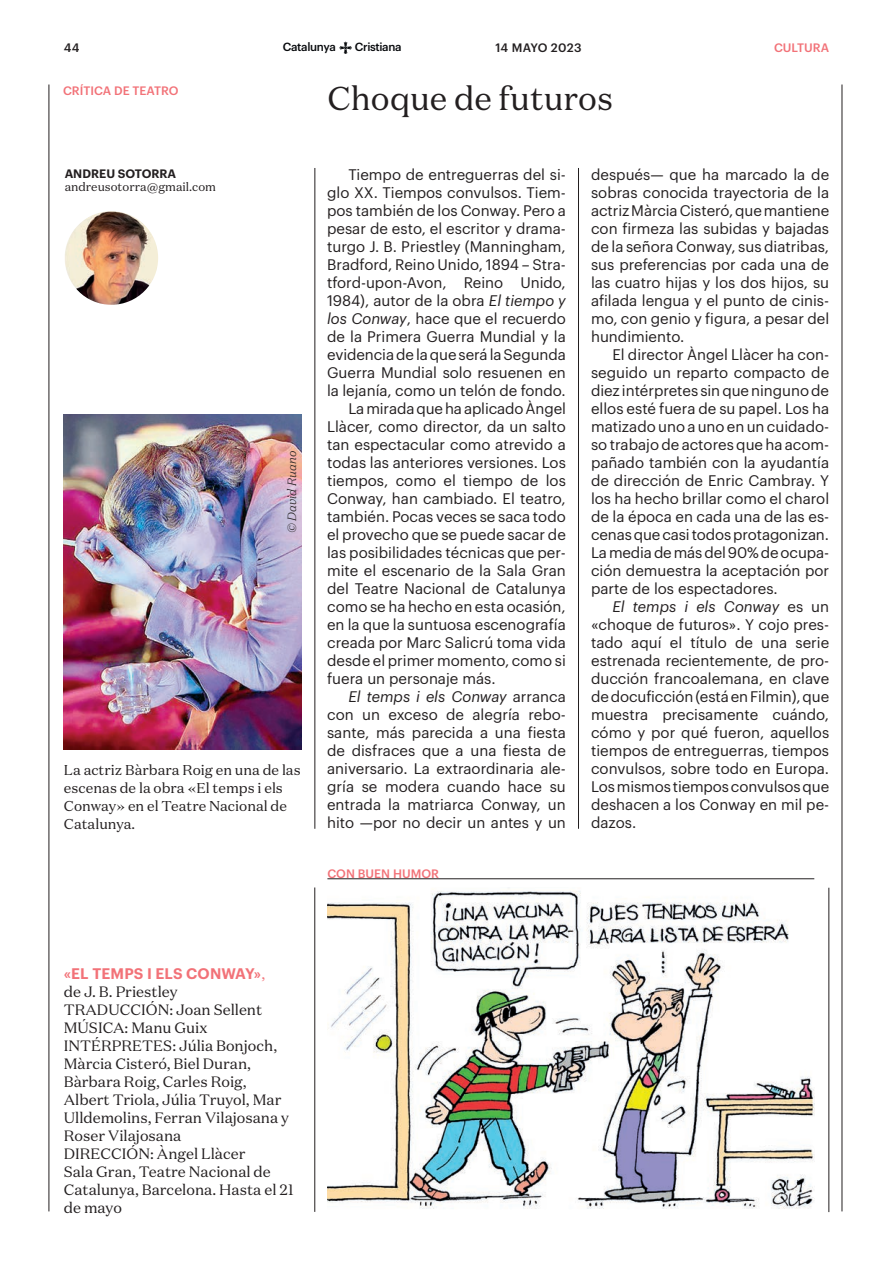
<style>
.page{position:relative;width:893px;height:1263px;background:#fff}
.page>*{position:absolute;margin:0;border:0;box-sizing:border-box;transform-origin:0 0}
.t1{font:33px "Domaine Text";color:#231f20}
.t2{font:15px/18px "Graphik";color:#231f20;text-align:justify}
.t3{font:15px/18px "Domaine Text";color:#231f20}
.t4{font:italic 15px "Graphik";color:#231f20}
.t5{font:600 15px "Graphik";letter-spacing:.01em;color:#f27278}
.t6{font:14.25px/18px "Domaine Text";color:#231f20}
.t7{font:500 12px "Graphik";color:#f27278}
.t8{font:12px "Domaine Text";color:#231f20}
.t9{font:600 12px "Graphik";color:#231f20}
.t10{font:500 12px "Graphik";letter-spacing:.02em;color:#231f20}
.t11{font:italic 300 12px "Domaine Text";color:#231f20}
.t12{font:500 11.55px "Graphik";letter-spacing:-.03em;color:#07090c}
.s1{font-style:italic}
.s2{font-style:normal}
.s3{font-family:"Domaine Text";font-weight:400}
</style>
<div class="page">
<svg style="left:339px;top:42px;width:13px;height:12px"></svg>
<hr style="left:49px;top:85px;width:1px;height:1126px;background:#231f20">
<hr style="left:842px;top:85px;width:1px;height:1126px;background:#231f20">
<hr style="left:829px;top:888px;width:1px;height:324px;background:#231f20">
<hr style="left:327px;top:878px;width:487px;height:1px;background:#231f20">
<hr style="left:315px;top:887px;width:1px;height:325px;background:#231f20">
<img style="left:327px;top:891px;width:487px;height:318px">
<hr style="left:578px;top:168px;width:1px;height:661px;background:#231f20">
<hr style="left:315px;top:168px;width:1px;height:661px;background:#231f20">
<img style="left:64px;top:414px;width:238px;height:335px">
<img style="left:65px;top:211px;width:93px;height:94px;border-radius:47px">
<p class="t10" style="left:64px;top:38px;width:17px">44</p>
<p class="t12" style="left:283px;top:38px;width:54px">Catalunya</p>
<p class="t12" style="left:355px;top:38px;width:48px">Cristiana</p>
<p class="t10" style="left:495px;top:38px;width:87px">14 MAYO 2023</p>
<p class="t7" style="left:63px;top:81px;width:117px">CRÍTICA DE TEATRO</p>
<h1 class="t1" style="left:327px;top:78px;width:287px">Choque de futuros</h1>
<p class="t7" style="left:774px;top:39px;width:57px">CULTURA</p>
<p class="t9" style="left:65px;top:164px;width:113px">ANDREU SOTORRA</p>
<p class="t8" style="left:65px;top:180px;width:153px">andreusotorra@gmail.com</p>
<p class="t11" style="left:284px;top:533px;width:84px;rotate:-90deg">© David Ruano</p>
<p class="t6" style="left:64px;top:760px;width:238px">La actriz Bàrbara Roig en una de las escenas de la obra «El temps i els<br>Conway» en el Teatre Nacional de<br>Catalunya.</p>
<p class="t2" style="left:348px;top:165px;width:219px">Tiempo de entreguerras del si-</p>
<p class="t2" style="left:327px;top:183px;width:240px">glo XX. Tiempos convulsos. Tiem-</p>
<p class="t2" style="left:327px;top:201px;width:240px">pos también de los Conway. Pero a</p>
<p class="t2" style="left:327px;top:219px;width:240px">pesar de esto, el escritor y drama-</p>
<p class="t2" style="left:327px;top:237px;width:240px">turgo J. B. Priestley (Manningham,</p>
<p class="t2" style="left:327px;top:255px;width:240px">Bradford, Reino Unido, 1894 – Stra-</p>
<p class="t2" style="left:327px;top:273px;width:240px">tford-upon-Avon, Reino Unido,</p>
<p class="t2" style="left:327px;top:291px;width:241px">1984), autor de la obra <span class="s1">El tiempo y</span></p>
<p class="t2" style="left:327px;top:309px;width:240px"><span class="s1">los Conway</span>, hace que el recuerdo</p>
<p class="t2" style="left:327px;top:327px;width:240px">de la Primera Guerra Mundial y la</p>
<p class="t2" style="left:327px;top:345px;width:240px">evidencia de la que será la Segunda</p>
<p class="t2" style="left:327px;top:363px;width:240px">Guerra Mundial solo resuenen en</p>
<p class="t2" style="left:327px;top:381px;width:240px">la lejanía, como un telón de fondo.</p>
<p class="t2" style="left:348px;top:399px;width:219px">La mirada que ha aplicado Àngel</p>
<p class="t2" style="left:327px;top:417px;width:240px">Llàcer, como director, da un salto</p>
<p class="t2" style="left:327px;top:435px;width:240px">tan espectacular como atrevido a</p>
<p class="t2" style="left:327px;top:453px;width:240px">todas las anteriores versiones. Los</p>
<p class="t2" style="left:327px;top:471px;width:240px">tiempos, como el tiempo de los</p>
<p class="t2" style="left:327px;top:489px;width:240px">Conway, han cambiado. El teatro,</p>
<p class="t2" style="left:327px;top:507px;width:240px">también. Pocas veces se saca todo</p>
<p class="t2" style="left:327px;top:525px;width:240px">el provecho que se puede sacar de</p>
<p class="t2" style="left:327px;top:543px;width:240px">las posibilidades técnicas que per-</p>
<p class="t2" style="left:327px;top:561px;width:240px">mite el escenario de la Sala Gran</p>
<p class="t2" style="left:327px;top:579px;width:240px">del Teatre Nacional de Catalunya</p>
<p class="t2" style="left:327px;top:597px;width:240px">como se ha hecho en esta ocasión,</p>
<p class="t2" style="left:327px;top:615px;width:240px">en la que la suntuosa escenografía</p>
<p class="t2" style="left:327px;top:633px;width:240px">creada por Marc Salicrú toma vida</p>
<p class="t2" style="left:327px;top:651px;width:240px">desde el primer momento, como si</p>
<p class="t2" style="left:327px;top:669px;width:170px">fuera un personaje más.</p>
<p class="t4" style="left:348px;top:686px;width:219px">El temps i els Conway <span class="s2">arranca</span></p>
<p class="t2" style="left:327px;top:705px;width:240px">con un exceso de alegría rebo-</p>
<p class="t2" style="left:327px;top:723px;width:240px">sante, más parecida a una fiesta</p>
<p class="t2" style="left:327px;top:741px;width:240px">de disfraces que a una fiesta de</p>
<p class="t2" style="left:327px;top:759px;width:240px">aniversario. La extraordinaria ale-</p>
<p class="t2" style="left:327px;top:777px;width:240px">gría se modera cuando hace su</p>
<p class="t2" style="left:327px;top:795px;width:240px">entrada la matriarca Conway, un</p>
<p class="t2" style="left:327px;top:813px;width:240px">hito —por no decir un antes y un</p>
<p class="t7" style="left:327px;top:865px;width:113px">CON BUEN HUMOR</p>
<p class="t2" style="left:591px;top:165px;width:240px">después— que ha marcado la de sobras conocida trayectoria de la actriz Màrcia Cisteró, que mantiene con firmeza las subidas y bajadas de la señora Conway, sus diatribas, sus preferencias por cada una de las cuatro hijas y los dos hijos, su afilada lengua y el punto de cinis&shy;mo, con genio y figura, a pesar del hundimiento.</p>
<p class="t2" style="left:591px;top:345px;width:240px;text-indent:21px">El director Àngel Llàcer ha con&shy;seguido un reparto compacto de diez intérpretes sin que ninguno de ellos esté fuera de su papel. Los ha matizado uno a uno en un cuidado&shy;so trabajo de actores que ha acom&shy;pañado también con la ayudantía de dirección de Enric Cambray. Y los ha hecho brillar como el charol de la época en cada una de las es&shy;cenas que casi todos protagonizan.<br>La media de más del 90% de ocupa&shy;ción demuestra la aceptación por parte de los espectadores.</p>
<p class="t2" style="left:591px;top:597px;width:240px;text-indent:21px"><span class="s1">El temps i els Conway</span> es un «choque de futuros». Y cojo pres&shy;tado aquí el título de una serie estrenada recientemente, de pro&shy;ducción francoalemana, en clave de docuficción (está en Filmin), que muestra precisamente cuándo, cómo y por qué fueron, aquellos tiempos de entreguerras, tiempos convulsos, sobre todo en Europa.<br>Los mismos tiempos convulsos que deshacen a los Conway en mil pe&shy;dazos.</p>
<p class="t5" style="left:64px;top:962px;width:203px">«EL TEMPS I ELS CONWAY»<span class="s3">,</span></p>
<p class="t3" style="left:64px;top:982px;width:231px">de J. B. Priestley<br>TRADUCCIÓN: Joan Sellent<br>MÚSICA: Manu Guix<br>INTÉRPRETES: Júlia Bonjoch,<br>Màrcia Cisteró, Biel Duran,<br>Bàrbara Roig, Carles Roig,<br>Albert Triola, Júlia Truyol, Mar<br>Ulldemolins, Ferran Vilajosana y<br>Roser Vilajosana<br>DIRECCIÓN: Àngel Llàcer<br>Sala Gran, Teatre Nacional de<br>Catalunya, Barcelona. Hasta el 21 de mayo</p>
</div>
